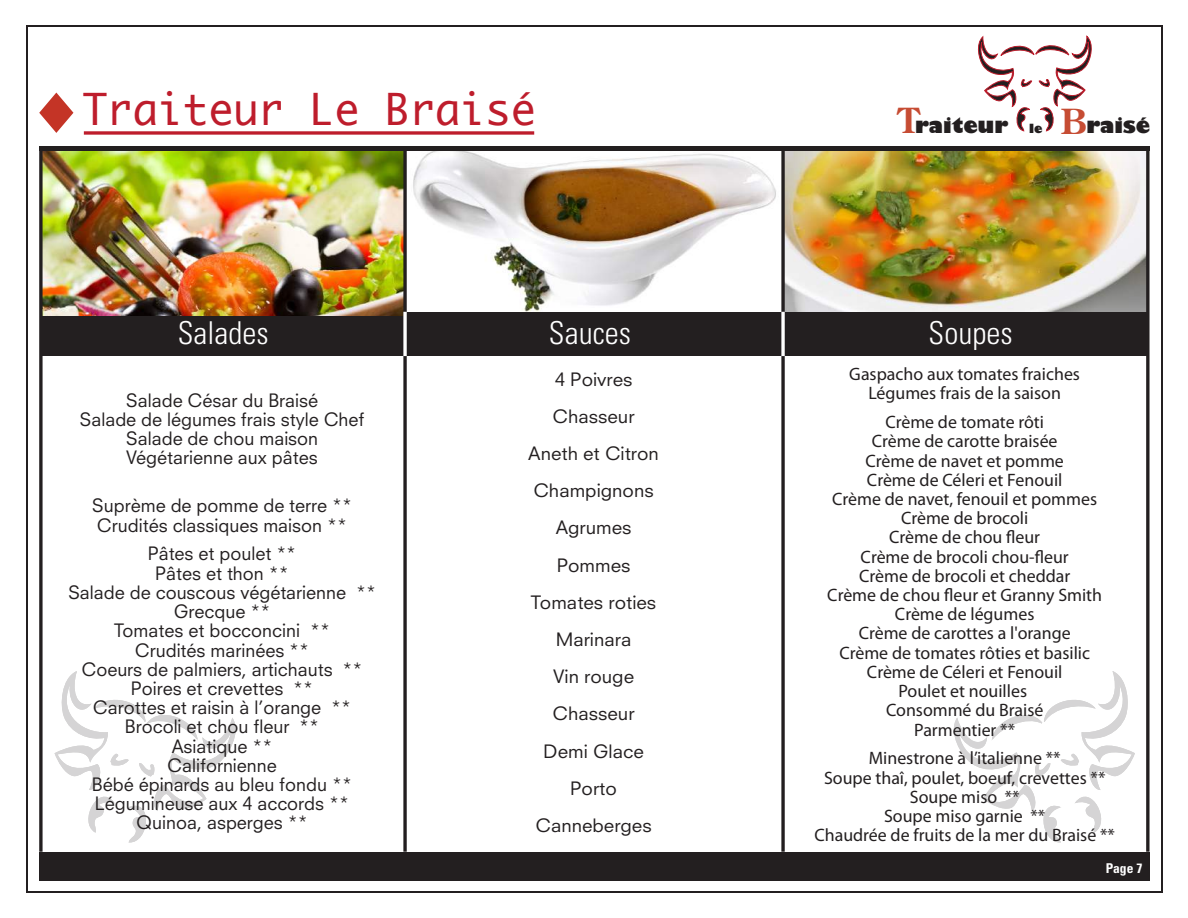
<style>
.page{position:relative;width:1188px;height:918px;background:#fff}
.page>*{position:absolute;margin:0;border:0;box-sizing:border-box;transform-origin:0 0}
.t1{font:42px "Monaco";color:#be1d2c}
.t2{font:300 condensed 31.5px "Univers";color:#fff}
.t3{font:800 20.7px "Gill Sans";color:#231f20}
.t4{font:18px/19.2px "Myriad Pro";color:#231f20;text-align:center}
.t5{font:18px/19.2px "Neuzeit SLT Std";color:#231f20;text-align:center}
.t6{font:18px/37.2px "Neuzeit SLT Std";color:#231f20;text-align:center;scale:1.04 1}
.t7{font:700 condensed 13.5px "Univers";color:#fff}
.s1{font-family:"Century Old Style Std";font-weight:700;font-size:34.5px;color:#c64c33}
.s2{font-size:12.15px}
</style>
<div class="page">
<hr style="left:26px;top:26px;width:1px;height:866px;background:#231f20">
<hr style="left:26px;top:891px;width:1136px;height:1px;background:#231f20">
<div style="left:39px;top:852px;width:1111px;height:29px;background:#231f20"></div>
<hr style="left:26px;top:26px;width:1136px;height:1px;background:#231f20">
<hr style="left:1161px;top:26px;width:1px;height:866px;background:#231f20">
<div style="left:41px;top:312px;width:1107px;height:44px;background:#231f20"></div>
<img style="left:43px;top:150px;width:360px;height:166px">
<img style="left:407px;top:150px;width:739px;height:162px">
<hr style="left:39px;top:146px;width:1111px;height:4px;background:#231f20">
<svg style="left:781px;top:150px;width:4px;height:702px;background:#454242"></svg>
<svg style="left:781px;top:312px;width:4px;height:44px"></svg>
<svg style="left:403px;top:150px;width:4px;height:702px;background:#44403f"></svg>
<svg style="left:403px;top:312px;width:4px;height:44px"></svg>
<svg style="left:39px;top:150px;width:4px;height:702px;background:#43403f"></svg>
<svg style="left:1146px;top:150px;width:4px;height:702px;background:#454142"></svg>
<svg style="left:977px;top:36px;width:115px;height:95px"></svg>
<svg style="left:84px;top:131px;width:450px;height:4px;background:#c8414e"></svg>
<svg style="left:39px;top:93px;width:34px;height:40px"></svg>
<svg style="left:55px;top:671px;width:181px;height:171px"></svg>
<svg style="left:954px;top:671px;width:181px;height:171px"></svg>
<h1 class="t1" style="left:82px;top:74px;width:455px">Traiteur Le Braisé</h1>
<p class="t3" style="left:898px;top:112px;width:146px"><span class="s1">T</span>raiteur <span class="s2">le</span></p>
<p class="t3" style="left:1061px;top:112px;width:91px"><span class="s1">B</span>raisé</p>
<h2 class="t2" style="left:178px;top:314px;width:92px">Salades</h2>
<h2 class="t2" style="left:549px;top:314px;width:84px">Sauces</h2>
<h2 class="t2" style="left:929px;top:314px;width:85px">Soupes</h2>
<p class="t5" style="left:79px;top:390px;width:287px">Salade César du Braisé<br>Salade de légumes frais style Chef<br>Salade de chou maison<br>Végétarienne aux pâtes</p>
<p class="t5" style="left:92px;top:496px;width:262px;text-align:left">Suprème de pomme de terre **<br>Crudités classiques maison **</p>
<p class="t5" style="left:68px;top:544px;width:310px">Pâtes et poulet **<br>Pâtes et thon **<br>Salade de couscous végétarienne **<br>Grecque **<br>Tomates et bocconcini **<br>Crudités marinées **<br>Coeurs de palmiers, artichauts **<br>Poires et crevettes **<br>Carottes et raisin à l’orange **<br>Brocoli et chou fleur **<br>Asiatique **<br>Californienne<br>Bébé épinards au bleu fondu **<br>Légumineuse aux 4 accords **<br>Quinoa, asperges **</p>
<p class="t6" style="left:528px;top:360px;width:127px">4 Poivres<br>Chasseur<br>Aneth et Citron<br>Champignons<br>Agrumes<br>Pommes<br>Tomates roties<br>Marinara<br>Vin rouge<br>Chasseur<br>Demi Glace<br>Porto<br>Canneberges</p>
<p class="t4" style="left:849px;top:365px;width:232px">Gaspacho aux tomates fraiches<br>Légumes frais de la saison</p>
<p class="t4" style="left:827px;top:413px;width:276px">Crème de tomate rôti<br>Crème de carotte braisée<br>Crème de navet et pomme<br>Crème de Céleri et Fenouil<br>Crème de navet, fenouil et pommes<br>Crème de brocoli<br>Crème de chou fleur<br>Crème de brocoli chou-fleur<br>Crème de brocoli et cheddar<br>Crème de chou fleur et Granny Smith<br>Crème de légumes<br>Crème de carottes a l'orange<br>Crème de tomates rôties et basilic<br>Crème de Céleri et Fenouil<br>Poulet et nouilles<br>Consommé du Braisé<br>Parmentier **</p>
<p class="t4" style="left:814px;top:749px;width:302px">Minestrone à l’italienne **<br>Soupe thaî, poulet, boeuf, crevettes **<br>Soupe miso **<br>Soupe miso garnie **<br>Chaudrée de fruits de la mer du Braisé **</p>
<p class="t7" style="left:1106px;top:860px;width:38px">Page 7</p>
</div>
